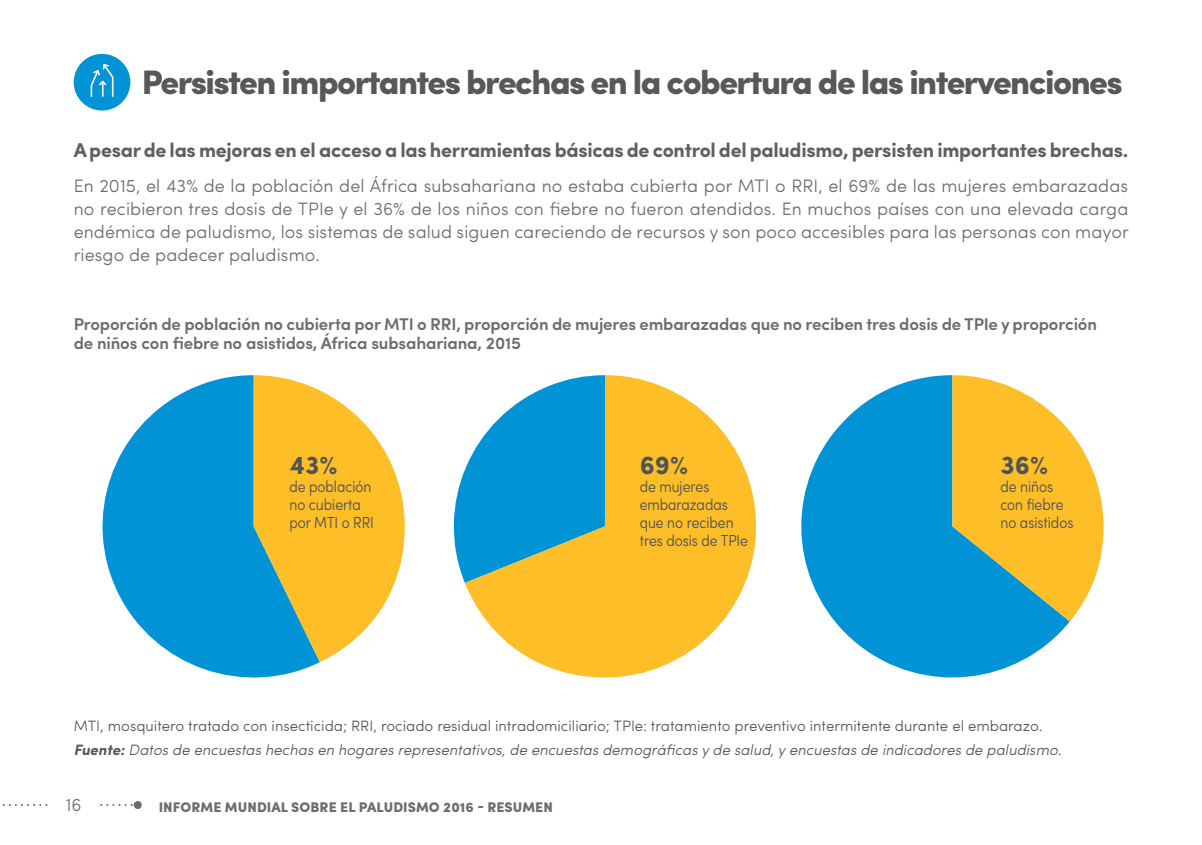
<style>
.page{position:relative;width:1202px;height:845px;background:#fff}
.page>*{position:absolute;margin:0;border:0;box-sizing:border-box;transform-origin:0 0}
.t1{font:900 34px "Sofia Pro";letter-spacing:-.045em;color:#57585a}
.t2{font:700 26px "Sofia Pro";color:#505356}
.t3{font:700 20px "Sofia Pro";letter-spacing:-.015em;color:#606063}
.t4{font:300 18px/23px "Sofia Pro";letter-spacing:.005em;color:#6c6d70;text-align:justify}
.t5{font:600 17px/19px "Sofia Pro";letter-spacing:-.01em;color:#6c6d70}
.t6{font:300 condensed 16px/18px "Sofia Pro";color:#505356}
.t7{font:300 15px/23.6px "Sofia Pro";color:#57585a}
.t8{font:900 14px "Sofia Pro";letter-spacing:.005em;color:#6c6d70}
.s1{font-weight:700;font-style:italic}
.s2{font-style:italic}
</style>
<div class="page">
<svg style="left:2px;top:804px;width:130px;height:2px"></svg>
<div style="left:134px;top:801px;width:8px;height:8px;background:#6c6d70;border-radius:50%"></div>
<div style="left:51px;top:782px;width:45px;height:44px;background:#fff"></div>
<svg style="left:102px;top:375px;width:218px;height:303px;fill:#0093d5"></svg>
<svg style="left:254px;top:375px;width:151px;height:287px;fill:#fdbe28"></svg>
<svg style="left:453px;top:470px;width:12px;height:113px"></svg>
<svg style="left:465px;top:375px;width:291px;height:302px;fill:#fdbe28"></svg>
<svg style="left:801px;top:375px;width:269px;height:303px;fill:#0093d5"></svg>
<svg style="left:952px;top:375px;width:151px;height:246px"></svg>
<div style="left:74px;top:54px;width:56px;height:57px;background:#0093d5;border-radius:50%"></div>
<svg style="left:90px;top:64px;width:41px;height:33px"></svg>
<h1 class="t1" style="left:142px;top:55px;width:983px">Persisten importantes brechas en la cobertura de las intervenciones</h1>
<p class="t3" style="left:74px;top:135px;width:1056px">A pesar de las mejoras en el acceso a las herramientas básicas de control del paludismo, persisten importantes brechas.</p>
<p class="t4" style="left:74px;top:173px;width:1057px">En 2015, el 43% de la población del África subsahariana no estaba cubierta por MTI o RRI, el 69% de las mujeres embarazadas no recibieron tres dosis de TPIe y el 36% de los niños con fiebre no fueron atendidos. En muchos países con una elevada carga endémica de paludismo, los sistemas de salud siguen careciendo de recursos y son poco accesibles para las personas con mayor riesgo de padecer paludismo.</p>
<p class="t5" style="left:74px;top:314px;width:1025px">Proporción de población no cubierta por MTI o RRI, proporción de mujeres embarazadas que no reciben tres dosis de TPIe y proporción de niños con fiebre no asistidos, África subsahariana, 2015</p>
<h2 class="t2" style="left:289px;top:445px;width:49px">43%</h2>
<p class="t6" style="left:289px;top:477px;width:86px">de población no cubierta por MTI o RRI</p>
<h2 class="t2" style="left:640px;top:445px;width:50px">69%</h2>
<p class="t6" style="left:640px;top:477px;width:110px">de mujeres embarazadas que no reciben tres dosis de TPIe</p>
<h2 class="t2" style="left:1000px;top:445px;width:49px">36%</h2>
<p class="t6" style="left:1000px;top:477px;width:74px">de niños con fiebre no asistidos</p>
<p class="t7" style="left:74px;top:713px;width:989px">MTI, mosquitero tratado con insecticida; RRI, rociado residual intradomiciliario; TPIe: tratamiento preventivo intermitente durante el embarazo.<br><span class="s1">Fuente:</span> <span class="s2">Datos de encuestas hechas en hogares representativos, de encuestas demográficas y de salud, y encuestas de indicadores de paludismo.</span></p>
<p class="t4" style="left:66px;top:792px;width:17px">16</p>
<p class="t8" style="left:159px;top:796px;width:396px">INFORME MUNDIAL SOBRE EL PALUDISMO 2016 - RESUMEN</p>
</div>
